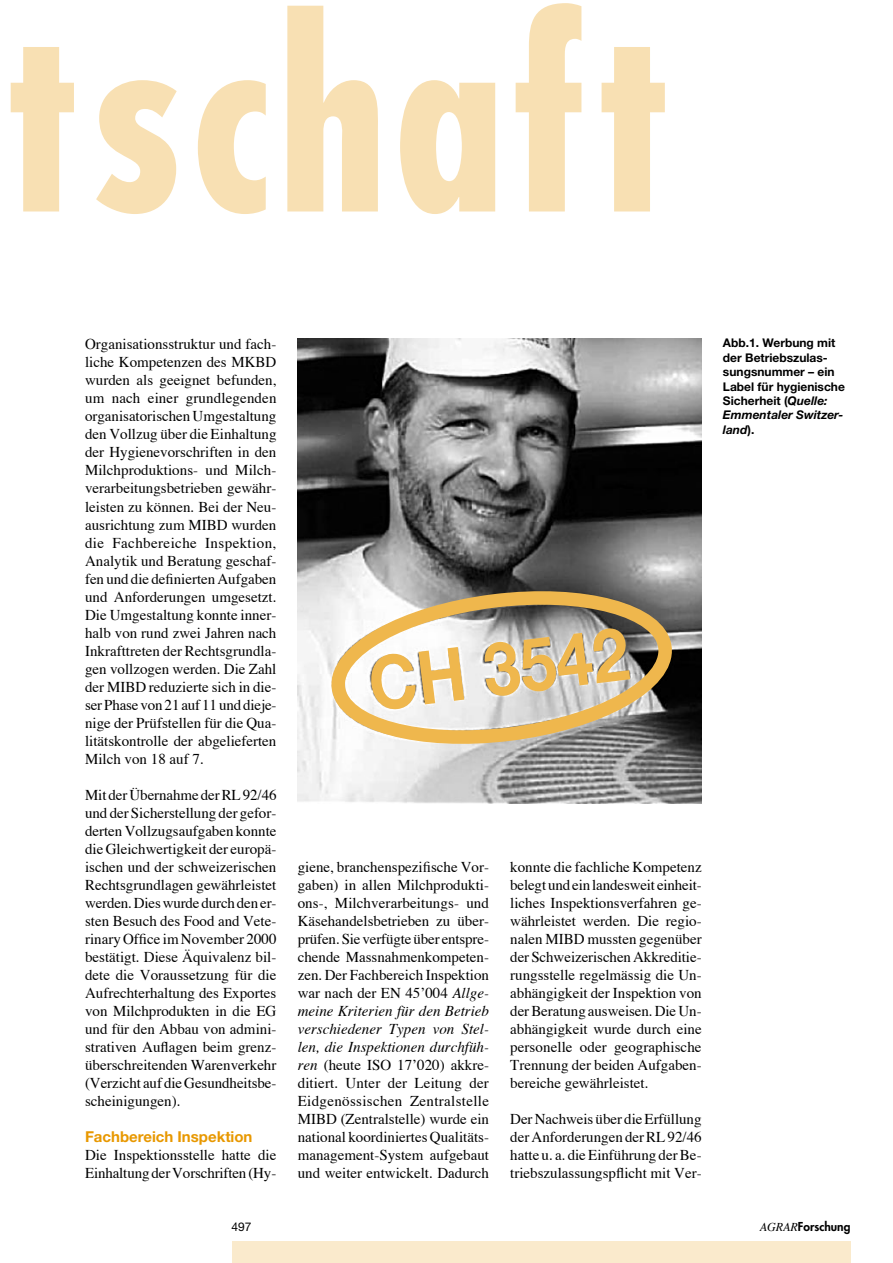
<style>
.page{position:relative;width:893px;height:1263px;background:#fff}
.page>*{position:absolute;margin:0;border:0;box-sizing:border-box;transform-origin:0 0}
.t1{font:700 condensed 255px "Futura";letter-spacing:.025em;color:#f8e0b3}
.t2{font:15px/18px "Times";color:#000;text-align:justify}
.t3{font:700 15px "Helvetica Neue";color:#e89800}
.t4{font:700 12px/14.4px "Helvetica Neue";color:#000}
.t5{font:800 12px "Futura";color:#000}
.t6{font:12px "Helvetica Neue";color:#000}
.s1{font-style:italic}
.s2{font-family:"Times";font-weight:400;font-style:italic}
</style>
<div class="page">
<div style="left:232px;top:1242px;width:618px;height:21px;background:#faeacc"></div>
<img style="left:298px;top:338px;width:404px;height:465px">
<svg style="left:331px;top:590px;width:341px;height:159px"></svg>
<svg style="left:370px;top:627px;width:260px;height:84px"></svg>
<h1 class="t1" style="left:3px;top:-47px;width:671px">tschaft</h1>
<p class="t2" style="left:85px;top:335px;width:193px">Organisationsstruktur und fach&shy;liche Kompetenzen des MKBD wurden als geeignet befunden, um nach einer grundlegenden organisatorischen Umgestaltung den Vollzug über die Einhaltung der Hygienevorschriften in den Milchproduktions- und Milch&shy;verarbeitungsbetrieben gewähr&shy;leisten zu können. Bei der Neu&shy;ausrichtung zum MIBD wurden die Fachbereiche Inspektion, Analytik und Beratung geschaf&shy;fen und die definierten Aufgaben und Anforderungen umgesetzt.<br>Die Umgestaltung konnte inner&shy;halb von rund zwei Jahren nach Inkrafttreten der Rechtsgrundla&shy;gen vollzogen werden. Die Zahl der MIBD reduzierte sich in die&shy;ser Phase von 21 auf 11 und dieje&shy;nige der Prüfstellen für die Qua&shy;litätskontrolle der abgelieferten Milch von 18 auf 7.</p>
<p class="t2" style="left:85px;top:785px;width:193px">Mit der Übernahme der RL 92/46 und der Sicherstellung der gefor&shy;derten Vollzugsaufgaben konnte die Gleichwertigkeit der europä&shy;ischen und der schweizerischen Rechtsgrundlagen gewährleistet werden. Dies wurde durch den er&shy;sten Besuch des Food and Vete&shy;rinary Office im November 2000 bestätigt. Diese Äquivalenz bil&shy;dete die Voraussetzung für die Aufrechterhaltung des Exportes von Milchprodukten in die EG und für den Abbau von admini&shy;strativen Auflagen beim grenz&shy;überschreitenden Warenverkehr (Verzicht auf die Gesundheitsbe&shy;scheinigungen).</p>
<p class="t3" style="left:85px;top:1127px;width:169px">Fachbereich Inspektion</p>
<p class="t2" style="left:85px;top:1145px;width:193px">Die Inspektionsstelle hatte die<br>Einhaltung der Vorschriften (Hy-</p>
<p class="t4" style="left:723px;top:336px;width:123px">Abb.1. Werbung mit der Betriebszulas&shy;sungsnummer – ein<br>Label für hygienische<br>Sicherheit (<span class="s1">Quelle:<br>Emmentaler Switzer&shy;land</span>).</p>
<p class="t2" style="left:298px;top:857px;width:193px">giene, branchenspezifische Vor&shy;gaben) in allen Milchprodukti&shy;ons-, Milchverarbeitungs- und Käsehandelsbetrieben zu über&shy;prüfen. Sie verfügte über entspre&shy;chende Massnahmenkompeten&shy;zen. Der Fachbereich Inspektion war nach der EN 45’004 <span class="s1">Allge&shy;meine Kriterien für den Betrieb verschiedener Typen von Stel&shy;len, die Inspektionen durchfüh&shy;ren</span> (heute ISO 17’020) akkre&shy;ditiert. Unter der Leitung der Eidgenössischen Zentralstelle MIBD (Zentralstelle) wurde ein national koordiniertes Qualitäts&shy;management-System aufgebaut und weiter entwickelt. Dadurch</p>
<p class="t2" style="left:510px;top:857px;width:193px">konnte die fachliche Kompetenz belegt und ein landesweit einheit&shy;liches Inspektionsverfahren ge&shy;währleistet werden. Die regio&shy;nalen MIBD mussten gegenüber der Schweizerischen Akkreditie&shy;rungsstelle regelmässig die Un&shy;abhängigkeit der Inspektion von der Beratung ausweisen. Die Un&shy;abhängigkeit wurde durch eine personelle oder geographische Trennung der beiden Aufgaben&shy;bereiche gewährleistet.</p>
<p class="t2" style="left:510px;top:1109px;width:193px">Der Nachweis über die Erfüllung der Anforderungen der RL 92/46 hatte u. a. die Einführung der Be&shy;triebszulassungspflicht mit Ver-</p>
<p class="t6" style="left:232px;top:1220px;width:22px">497</p>
<p class="t5" style="left:760px;top:1219px;width:92px"><span class="s2">AGRAR</span>Forschung</p>
</div>
